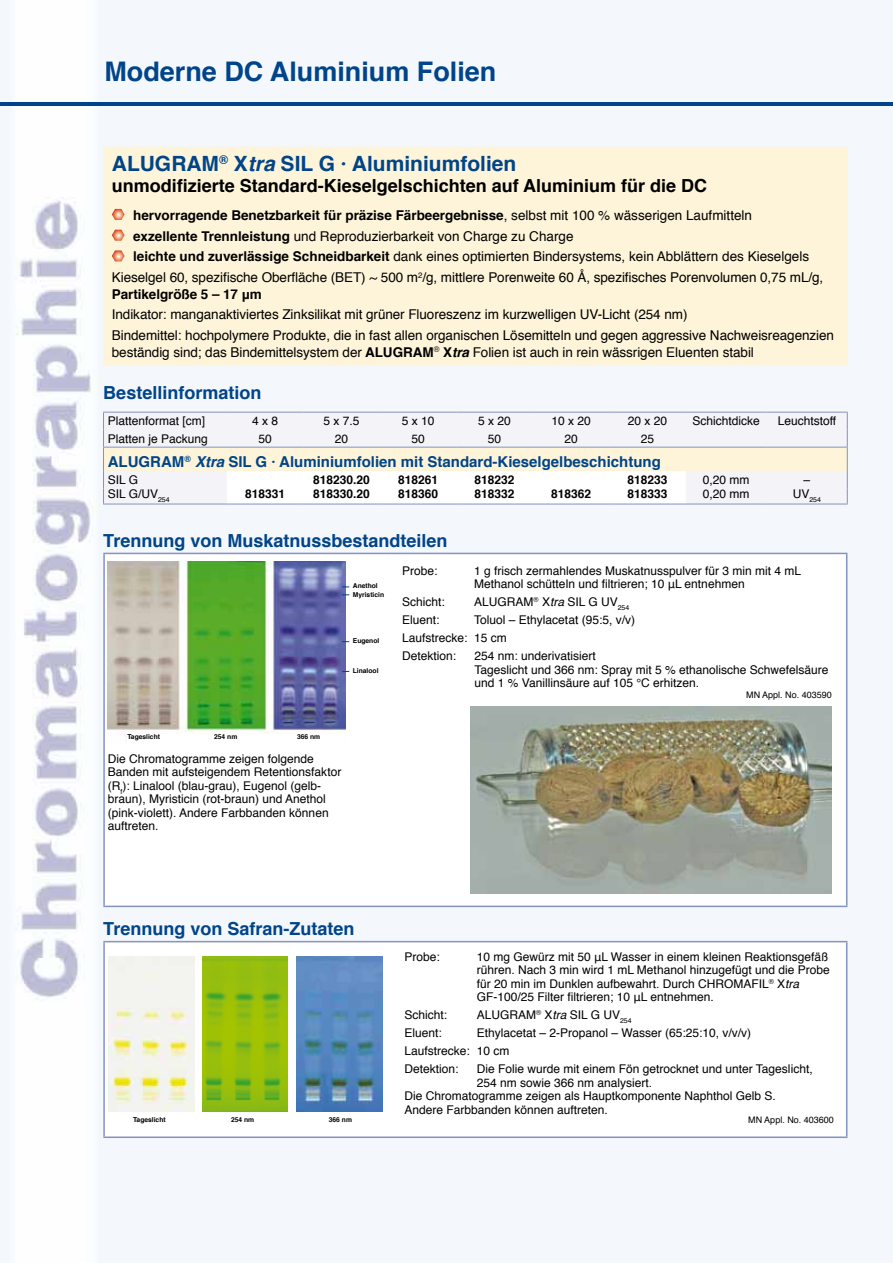
<style>
.page{position:relative;width:893px;height:1263px;background:#fff}
.page>*{position:absolute;margin:0;border:0;box-sizing:border-box;transform-origin:0 0}
.t1{font:700 27px "Helvetica";color:#004489}
.t2{font:700 21px "Helvetica";color:#004489}
.t3{font:700 18px "Helvetica";color:#004489}
.t4{font:700 18px "Helvetica";color:#000}
.t5{font:700 15px "Helvetica";color:#004489}
.t6{font:13.5px/20.7px "Helvetica";letter-spacing:-.005em;color:#000}
.t7{font:700 13.5px "Helvetica";color:#000}
.t8{font:12px/13.5px "Helvetica";color:#000}
.t9{font:700 12px "Helvetica";color:#000}
.t10{font:9px "Helvetica";color:#000}
.t11{font:6.9px "Helvetica";color:#000}
.t12{font:700 6.75px/8.2px "Helvetica";color:#000}
.s1{font-style:italic}
.s2{font-weight:400}
.s3{font-weight:700}
.s4{font-weight:700;font-style:italic}
</style>
<div class="page">
<img style="left:0;top:0;width:891px;height:1263px">
<div style="left:103px;top:147px;width:744px;height:218px;background:#fef4d9"></div>
<svg style="left:112px;top:209px;width:13px;height:11px"></svg>
<svg style="left:112px;top:230px;width:13px;height:11px"></svg>
<svg style="left:112px;top:250px;width:13px;height:11px"></svg>
<div style="left:104px;top:413px;width:123px;height:91px;background:#f3f3f8"></div>
<div style="left:104px;top:447px;width:743px;height:24px;background:#fef4d9"></div>
<hr style="left:103px;top:412px;width:124px;height:1px;background:#8493be">
<hr style="left:103px;top:504px;width:124px;height:1px;background:#8493be">
<hr style="left:227px;top:504px;width:76px;height:1px;background:#8493be">
<hr style="left:303px;top:504px;width:77px;height:1px;background:#8493be">
<hr style="left:380px;top:504px;width:76px;height:1px;background:#8493be">
<hr style="left:456px;top:504px;width:77px;height:1px;background:#8493be">
<hr style="left:533px;top:504px;width:76px;height:1px;background:#8493be">
<hr style="left:609px;top:504px;width:77px;height:1px;background:#8493be">
<hr style="left:686px;top:504px;width:80px;height:1px;background:#8493be">
<hr style="left:766px;top:504px;width:82px;height:1px;background:#8493be">
<hr style="left:103px;top:447px;width:124px;height:1px;background:#8493be">
<svg style="left:103px;top:412px;width:1px;height:92px"></svg>
<svg style="left:227px;top:412px;width:621px;height:92px"></svg>
<div style="left:104px;top:553px;width:743px;height:353px;background:#fff"></div>
<hr style="left:103px;top:553px;width:744px;height:1px;background:#8493be">
<hr style="left:103px;top:554px;width:2px;height:352px;background:#8493be">
<hr style="left:846px;top:554px;width:1px;height:352px;background:#8493be">
<hr style="left:103px;top:906px;width:744px;height:1px;background:#8493be">
<div style="left:104px;top:942px;width:743px;height:195px;background:#fff"></div>
<hr style="left:103px;top:941px;width:744px;height:1px;background:#8493be">
<hr style="left:103px;top:942px;width:2px;height:194px;background:#8493be">
<hr style="left:846px;top:942px;width:1px;height:194px;background:#8493be">
<hr style="left:103px;top:1136px;width:744px;height:2px;background:#8493be">
<img style="left:109px;top:957px;width:85px;height:154px">
<img style="left:202px;top:957px;width:86px;height:154px">
<img style="left:296px;top:957px;width:86px;height:154px">
<img style="left:108px;top:562px;width:238px;height:179px">
<div style="left:127px;top:734px;width:217px;height:9px;background:#fff"></div>
<hr style="left:891px;top:0;width:2px;height:1263px;background:#f4f7fc">
<hr style="left:0;top:103px;width:893px;height:3px;background:#004489">
<img style="left:470px;top:706px;width:362px;height:188px">
<h1 class="t1" style="left:104px;top:49px;width:394px">Moderne DC Aluminium Folien</h1>
<h2 class="t2" style="left:112px;top:147px;width:406px">ALUGRAM<sup>®</sup> X<span class="s1">tra</span> SIL G · Aluminiumfolien</h2>
<h3 class="t4" style="left:112px;top:171px;width:597px">unmodifizierte Standard-Kieselgelschichten auf Aluminium für die DC</h3>
<p class="t7" style="left:133px;top:204px;width:620px">hervorragende Benetzbarkeit für präzise Färbeergebnisse<span class="s2">, selbst mit 100 % wässerigen Laufmitteln</span></p>
<p class="t6" style="left:133px;top:226px;width:442px"><span class="s3">exzellente Trennleistung</span> und Reproduzierbarkeit von Charge zu Charge</p>
<p class="t6" style="left:133px;top:247px;width:678px"><span class="s3">leichte und zuverlässige Schneidbarkeit</span> dank eines optimierten Bindersystems, kein Abblättern des Kieselgels</p>
<p class="t6" style="left:112px;top:268px;width:713px">Kieselgel 60, spezifische Oberfläche (BET) ~ 500 m<sup>2</sup>/g, mittlere Porenweite 60 Å, spezifisches Porenvolumen 0,75 mL/g,</p>
<p class="t7" style="left:112px;top:283px;width:152px">Partikelgröße 5 – 17 μm</p>
<p class="t6" style="left:112px;top:305px;width:724px">Indikator: manganaktiviertes Zinksilikat mit grüner Fluoreszenz im kurzwelligen UV-Licht (254 nm)<br>Bindemittel: hochpolymere Produkte, die in fast allen organischen Lösemitteln und gegen aggressive Nachweisreagenzien</p>
<p class="t6" style="left:112px;top:342px;width:644px">beständig sind; das Bindemittelsystem der <span class="s3">ALUGRAM</span><sup>®</sup> <span class="s3">X</span><span class="s4">tra</span> Folien ist auch in rein wässrigen Eluenten stabil</p>
<h3 class="t3" style="left:103px;top:378px;width:160px">Bestellinformation</h3>
<p class="t8" style="left:108px;top:415px;width:99px">Plattenformat [cm]</p>
<p class="t8" style="left:252px;top:415px;width:28px">4 x 8</p>
<p class="t8" style="left:323px;top:415px;width:38px">5 x 7.5</p>
<p class="t8" style="left:402px;top:415px;width:34px">5 x 10</p>
<p class="t8" style="left:478px;top:415px;width:34px">5 x 20</p>
<p class="t8" style="left:551px;top:415px;width:41px">10 x 20</p>
<p class="t8" style="left:628px;top:415px;width:41px">20 x 20</p>
<p class="t8" style="left:692px;top:415px;width:69px">Schichtdicke</p>
<p class="t8" style="left:778px;top:415px;width:60px">Leuchtstoff</p>
<p class="t8" style="left:108px;top:432px;width:102px">Platten je Packung</p>
<p class="t8" style="left:258px;top:432px;width:15px">50</p>
<p class="t8" style="left:335px;top:432px;width:15px">20</p>
<p class="t8" style="left:411px;top:432px;width:15px">50</p>
<p class="t8" style="left:488px;top:432px;width:15px">50</p>
<p class="t8" style="left:564px;top:432px;width:15px">20</p>
<p class="t8" style="left:641px;top:432px;width:15px">25</p>
<p class="t5" style="left:108px;top:449px;width:555px">ALUGRAM<sup>®</sup> <span class="s1">Xtra</span> SIL G · Aluminiumfolien mit Standard-Kieselgelbeschichtung</p>
<p class="t8" style="left:108px;top:474px;width:32px">SIL G</p>
<p class="t9" style="left:313px;top:470px;width:58px">818230.20</p>
<p class="t9" style="left:398px;top:470px;width:42px">818261</p>
<p class="t9" style="left:474px;top:470px;width:42px">818232</p>
<p class="t9" style="left:627px;top:470px;width:42px">818233</p>
<p class="t8" style="left:703px;top:474px;width:48px">0,20 mm</p>
<p class="t8" style="left:804px;top:474px;width:8px">–</p>
<p class="t8" style="left:108px;top:487px;width:63px">SIL G/UV<sub>254</sub></p>
<p class="t9" style="left:245px;top:484px;width:42px">818331</p>
<p class="t9" style="left:313px;top:484px;width:58px">818330.20</p>
<p class="t9" style="left:398px;top:484px;width:42px">818360</p>
<p class="t9" style="left:474px;top:484px;width:42px">818332</p>
<p class="t9" style="left:551px;top:484px;width:42px">818362</p>
<p class="t9" style="left:627px;top:484px;width:42px">818333</p>
<p class="t8" style="left:703px;top:487px;width:48px">0,20 mm</p>
<p class="t11" style="left:793px;top:494px;width:30px"><sup>UV</sup>254</p>
<h3 class="t3" style="left:103px;top:526px;width:346px">Trennung von Muskatnussbestandteilen</h3>
<p class="t12" style="left:353px;top:582px;width:33px">Anethol<br>Myristicin</p>
<p class="t12" style="left:353px;top:637px;width:28px">Eugenol</p>
<p class="t12" style="left:353px;top:667px;width:27px">Linalool</p>
<p class="t12" style="left:127px;top:733px;width:34px">Tageslicht</p>
<p class="t12" style="left:214px;top:733px;width:25px">254 nm</p>
<p class="t12" style="left:297px;top:733px;width:25px">366 nm</p>
<p class="t8" style="left:108px;top:752px;width:235px">Die Chromatogramme zeigen folgende Banden mit aufsteigendem Retentionsfaktor (R<sub>f</sub>): Linalool (blau-grau), Eugenol (gelb&shy;braun), Myristicin (rot-braun) und Anethol (pink-violett). Andere Farbbanden können auftreten.</p>
<p class="t8" style="left:402px;top:564px;width:37px">Probe:</p>
<p class="t8" style="left:474px;top:564px;width:328px">1 g frisch zermahlendes Muskatnusspulver für 3 min mit 4 mL<br>Methanol schütteln und filtrieren; 10 μL entnehmen</p>
<p class="t8" style="left:402px;top:595px;width:44px">Schicht:</p>
<p class="t8" style="left:474px;top:595px;width:157px">ALUGRAM<sup>®</sup> X<span class="s1">tra</span> SIL G UV<sub>254</sub></p>
<p class="t8" style="left:402px;top:613px;width:39px">Eluent:</p>
<p class="t8" style="left:402px;top:611px;width:234px;line-height:18px;text-indent:72px">Toluol – Ethylacetat (95:5, v/v)<br>Laufstrecke: 15 cm<br>Detektion:</p>
<p class="t8" style="left:475px;top:649px;width:355px">254 nm: underivatisiert<br>Tageslicht und 366 nm: Spray mit 5 % ethanolische Schwefelsäure und 1 % Vanillinsäure auf 105 °C erhitzen.</p>
<p class="t10" style="left:746px;top:688px;width:87px">MN Appl. No. 403590</p>
<h3 class="t3" style="left:103px;top:914px;width:253px">Trennung von Safran-Zutaten</h3>
<p class="t12" style="left:133px;top:1116px;width:34px">Tageslicht</p>
<p class="t12" style="left:231px;top:1116px;width:25px">254 nm</p>
<p class="t12" style="left:329px;top:1116px;width:25px">366 nm</p>
<p class="t8" style="left:404px;top:950px;width:37px">Probe:</p>
<p class="t8" style="left:477px;top:950px;width:355px">10 mg Gewürz mit 50 μL Wasser in einem kleinen Reaktionsgefäß rühren. Nach 3 min wird 1 mL Methanol hinzugefügt und die Probe für 20 min im Dunklen aufbewahrt. Durch CHROMAFIL<sup>®</sup> X<span class="s1">tra </span>GF-100/25 Filter filtrieren; 10 μL entnehmen.</p>
<p class="t8" style="left:404px;top:1008px;width:44px">Schicht:</p>
<p class="t8" style="left:477px;top:1008px;width:156px">ALUGRAM<sup>®</sup> X<span class="s1">tra</span> SIL G UV<sub>254</sub></p>
<p class="t8" style="left:404px;top:1026px;width:39px">Eluent:</p>
<p class="t8" style="left:404px;top:1024px;width:348px;line-height:18px;text-indent:72px">Ethylacetat – 2-Propanol – Wasser (65:25:10, v/v/v)<br>Laufstrecke: 10 cm<br>Detektion:</p>
<p class="t8" style="left:477px;top:1062px;width:337px">Die Folie wurde mit einem Fön getrocknet und unter Tageslicht,</p>
<p class="t8" style="left:477px;top:1076px;width:177px">254 nm sowie 366 nm analysiert.</p>
<p class="t8" style="left:404px;top:1089px;width:373px">Die Chromatogramme zeigen als Hauptkomponente Naphthol Gelb S.</p>
<p class="t8" style="left:404px;top:1103px;width:205px">Andere Farbbanden können auftreten.</p>
<p class="t10" style="left:748px;top:1112px;width:87px">MN Appl. No. 403600</p>
</div>
